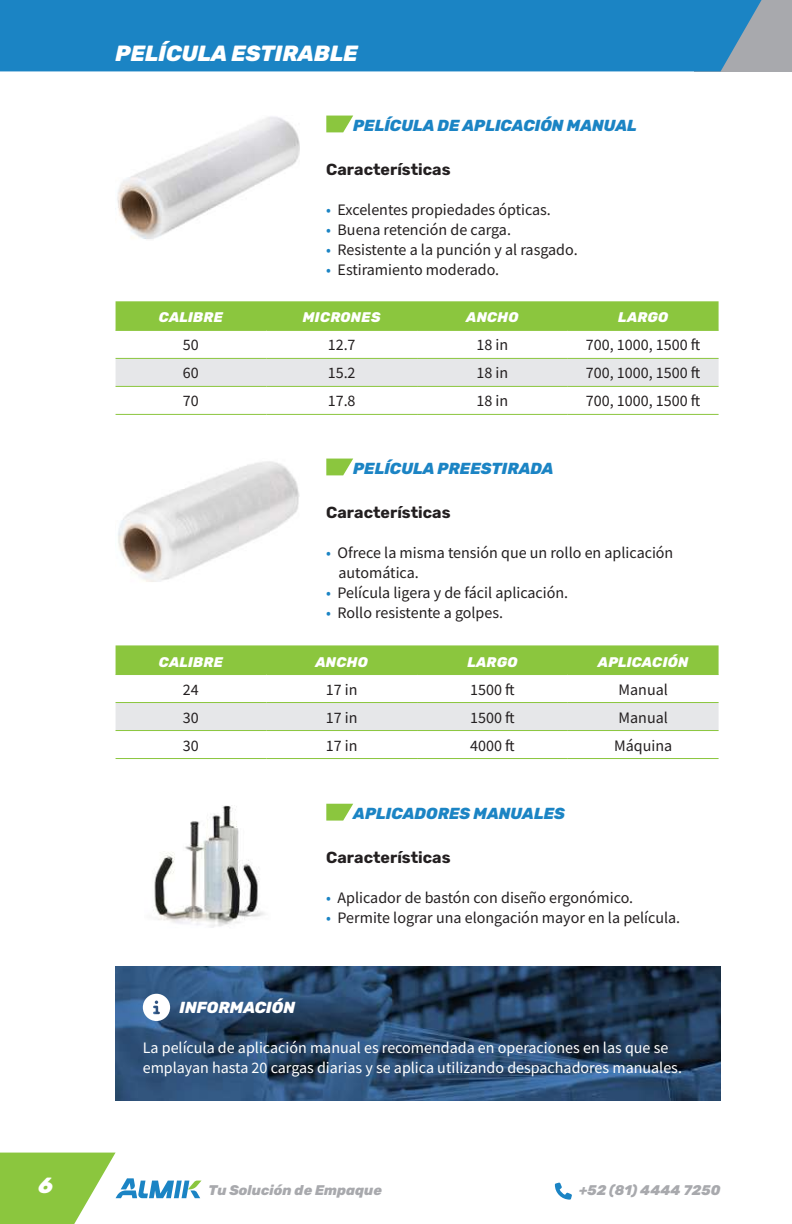
<style>
.page{position:relative;width:792px;height:1224px;background:#fff}
.page>*{position:absolute;margin:0;border:0;box-sizing:border-box;transform-origin:0 0}
.t1{font:italic 800 22px "Rubik";color:#fff}
.t2{font:16px/20px "Source Sans Pro";color:#231f20}
.t3{font:16px/20px "Source Sans Pro";color:#fff}
.t4{font:italic 800 16px "Rubik";color:#1b84c4}
.t5{font:700 16px "Rubik";color:#231f20}
.t6{font:italic 800 16px "Rubik";color:#fff}
.t7{font:italic 800 14px "Rubik";letter-spacing:.02em;color:#fff}
.t8{font:italic 800 14px "Rubik";color:#a8a9ad}
.s1{color:#1b84c4}
.s2{color:#fff}
</style>
<div class="page">
<svg style="left:0;top:1153px;width:202px;height:71px"></svg>
<svg style="left:555px;top:1182px;width:17px;height:18px"></svg>
<div style="left:116px;top:645px;width:603px;height:29px;background:#8bc63e"></div>
<div style="left:116px;top:703px;width:603px;height:27px;background:#e6e7e9"></div>
<hr style="left:116px;top:674px;width:150px;height:1px;background:#8bc63e">
<hr style="left:266px;top:674px;width:151px;height:1px;background:#8bc63e">
<hr style="left:417px;top:674px;width:151px;height:1px;background:#8bc63e">
<hr style="left:568px;top:674px;width:151px;height:1px;background:#8bc63e">
<hr style="left:116px;top:702px;width:150px;height:1px;background:#8bc63e">
<hr style="left:266px;top:702px;width:151px;height:1px;background:#8bc63e">
<hr style="left:417px;top:702px;width:151px;height:1px;background:#8bc63e">
<hr style="left:568px;top:702px;width:151px;height:1px;background:#8bc63e">
<hr style="left:116px;top:730px;width:150px;height:1px;background:#8bc63e">
<hr style="left:266px;top:730px;width:151px;height:1px;background:#8bc63e">
<hr style="left:417px;top:730px;width:151px;height:1px;background:#8bc63e">
<hr style="left:568px;top:730px;width:151px;height:1px;background:#8bc63e">
<hr style="left:116px;top:758px;width:150px;height:1px;background:#8bc63e">
<hr style="left:266px;top:758px;width:151px;height:1px;background:#8bc63e">
<hr style="left:417px;top:758px;width:151px;height:1px;background:#8bc63e">
<hr style="left:568px;top:758px;width:151px;height:1px;background:#8bc63e">
<img style="left:117px;top:116px;width:182px;height:123px">
<svg style="left:326px;top:116px;width:27px;height:16px"></svg>
<div style="left:116px;top:301px;width:603px;height:29px;background:#8bc63e"></div>
<svg style="left:116px;top:357px;width:602px;height:57px"></svg>
<div style="left:116px;top:359px;width:603px;height:27px;background:#e6e7e9"></div>
<hr style="left:116px;top:330px;width:150px;height:1px;background:#8bc63e">
<hr style="left:266px;top:330px;width:151px;height:1px;background:#8bc63e">
<hr style="left:417px;top:330px;width:151px;height:1px;background:#8bc63e">
<hr style="left:568px;top:330px;width:151px;height:1px;background:#8bc63e">
<hr style="left:116px;top:358px;width:150px;height:1px;background:#8bc63e">
<hr style="left:266px;top:358px;width:151px;height:1px;background:#8bc63e">
<hr style="left:417px;top:358px;width:151px;height:1px;background:#8bc63e">
<hr style="left:568px;top:358px;width:151px;height:1px;background:#8bc63e">
<hr style="left:116px;top:386px;width:150px;height:1px;background:#8bc63e">
<hr style="left:266px;top:386px;width:151px;height:1px;background:#8bc63e">
<hr style="left:417px;top:386px;width:151px;height:1px;background:#8bc63e">
<hr style="left:568px;top:386px;width:151px;height:1px;background:#8bc63e">
<hr style="left:116px;top:414px;width:150px;height:1px;background:#8bc63e">
<hr style="left:266px;top:414px;width:151px;height:1px;background:#8bc63e">
<hr style="left:417px;top:414px;width:151px;height:1px;background:#8bc63e">
<hr style="left:568px;top:414px;width:151px;height:1px;background:#8bc63e">
<img style="left:118px;top:461px;width:181px;height:121px">
<svg style="left:326px;top:459px;width:27px;height:16px"></svg>
<img style="left:116px;top:966px;width:605px;height:134px">
<svg style="left:143px;top:994px;width:27px;height:27px"></svg>
<svg style="left:326px;top:804px;width:27px;height:17px"></svg>
<img style="left:153px;top:805px;width:112px;height:123px">
<div style="left:694px;top:0;width:98px;height:71px;background:#a8a9ad"></div>
<div style="left:0;top:0;width:762px;height:71px;background:#1b84c4"></div>
<h1 class="t1" style="left:116px;top:40px;width:244px">PELÍCULA ESTIRABLE</h1>
<p class="t4" style="left:353px;top:116px;width:285px">PELÍCULA DE APLICACIÓN MANUAL</p>
<p class="t5" style="left:326px;top:160px;width:126px">Características</p>
<p class="t2" style="left:326px;top:199px;width:226px"><span class="s1">•</span> Excelentes propiedades ópticas.</p>
<p class="t2" style="left:326px;top:219px;width:186px"><span class="s1">•</span> Buena retención de carga.</p>
<p class="t2" style="left:326px;top:239px;width:253px"><span class="s1">•</span> Resistente a la punción y al rasgado.</p>
<p class="t2" style="left:326px;top:259px;width:174px"><span class="s1">•</span> Estiramiento moderado.</p>
<p class="t7" style="left:159px;top:309px;width:65px">CALIBRE</p>
<p class="t7" style="left:303px;top:309px;width:79px">MICRONES</p>
<p class="t7" style="left:466px;top:309px;width:54px">ANCHO</p>
<p class="t7" style="left:618px;top:309px;width:52px">LARGO</p>
<p class="t2" style="left:183px;top:335px;width:17px">50</p>
<p class="t2" style="left:328px;top:335px;width:29px">12.7</p>
<p class="t2" style="left:477px;top:335px;width:33px">18 in</p>
<p class="t2" style="left:586px;top:335px;width:116px">700, 1000, 1500 ft</p>
<p class="t2" style="left:183px;top:363px;width:17px">60</p>
<p class="t2" style="left:328px;top:363px;width:29px">15.2</p>
<p class="t2" style="left:477px;top:363px;width:33px">18 in</p>
<p class="t2" style="left:586px;top:363px;width:116px">700, 1000, 1500 ft</p>
<p class="t2" style="left:183px;top:391px;width:17px">70</p>
<p class="t2" style="left:328px;top:391px;width:29px">17.8</p>
<p class="t2" style="left:477px;top:391px;width:33px">18 in</p>
<p class="t2" style="left:586px;top:391px;width:116px">700, 1000, 1500 ft</p>
<p class="t4" style="left:353px;top:459px;width:202px">PELÍCULA PREESTIRADA</p>
<p class="t5" style="left:326px;top:503px;width:126px">Características</p>
<p class="t2" style="left:326px;top:542px;width:349px"><span class="s1">•</span> Ofrece la misma tensión que un rollo en aplicación <span class="s2">lll</span>automática.</p>
<p class="t2" style="left:326px;top:582px;width:243px"><span class="s1">•</span> Película ligera y de fácil aplicación.</p>
<p class="t2" style="left:326px;top:602px;width:178px"><span class="s1">•</span> Rollo resistente a golpes.</p>
<p class="t7" style="left:159px;top:653px;width:65px">CALIBRE</p>
<p class="t7" style="left:316px;top:653px;width:54px">ANCHO</p>
<p class="t7" style="left:467px;top:653px;width:52px">LARGO</p>
<p class="t7" style="left:598px;top:653px;width:92px">APLICACIÓN</p>
<p class="t2" style="left:183px;top:679px;width:17px">24</p>
<p class="t2" style="left:326px;top:679px;width:33px">17 in</p>
<p class="t2" style="left:470px;top:679px;width:46px">1500 ft</p>
<p class="t2" style="left:619px;top:679px;width:51px">Manual</p>
<p class="t2" style="left:183px;top:707px;width:17px">30</p>
<p class="t2" style="left:326px;top:707px;width:33px">17 in</p>
<p class="t2" style="left:470px;top:707px;width:46px">1500 ft</p>
<p class="t2" style="left:619px;top:707px;width:51px">Manual</p>
<p class="t2" style="left:183px;top:735px;width:17px">30</p>
<p class="t2" style="left:326px;top:735px;width:33px">17 in</p>
<p class="t2" style="left:470px;top:735px;width:46px">4000 ft</p>
<p class="t2" style="left:614px;top:735px;width:60px">Máquina</p>
<p class="t4" style="left:353px;top:804px;width:213px">APLICADORES MANUALES</p>
<p class="t6" style="left:180px;top:998px;width:117px">INFORMACIÓN</p>
<p class="t5" style="left:326px;top:848px;width:126px">Características</p>
<p class="t2" style="left:326px;top:887px;width:308px"><span class="s1">•</span> Aplicador de bastón con diseño ergonómico.</p>
<p class="t2" style="left:326px;top:907px;width:355px"><span class="s1">•</span> Permite lograr una elongación mayor en la película.</p>
<p class="t3" style="left:143px;top:1037px;width:541px">La película de aplicación manual es recomendada en operaciones en las que se emplayan hasta 20 cargas diarias y se aplica utilizando despachadores manuales.</p>
<h1 class="t1" style="left:38px;top:1173px;width:16px">6</h1>
<p class="t8" style="left:209px;top:1182px;width:175px">Tu Solución de Empaque</p>
<p class="t8" style="left:579px;top:1182px;width:143px">+52 (81) 4444 7250</p>
</div>
